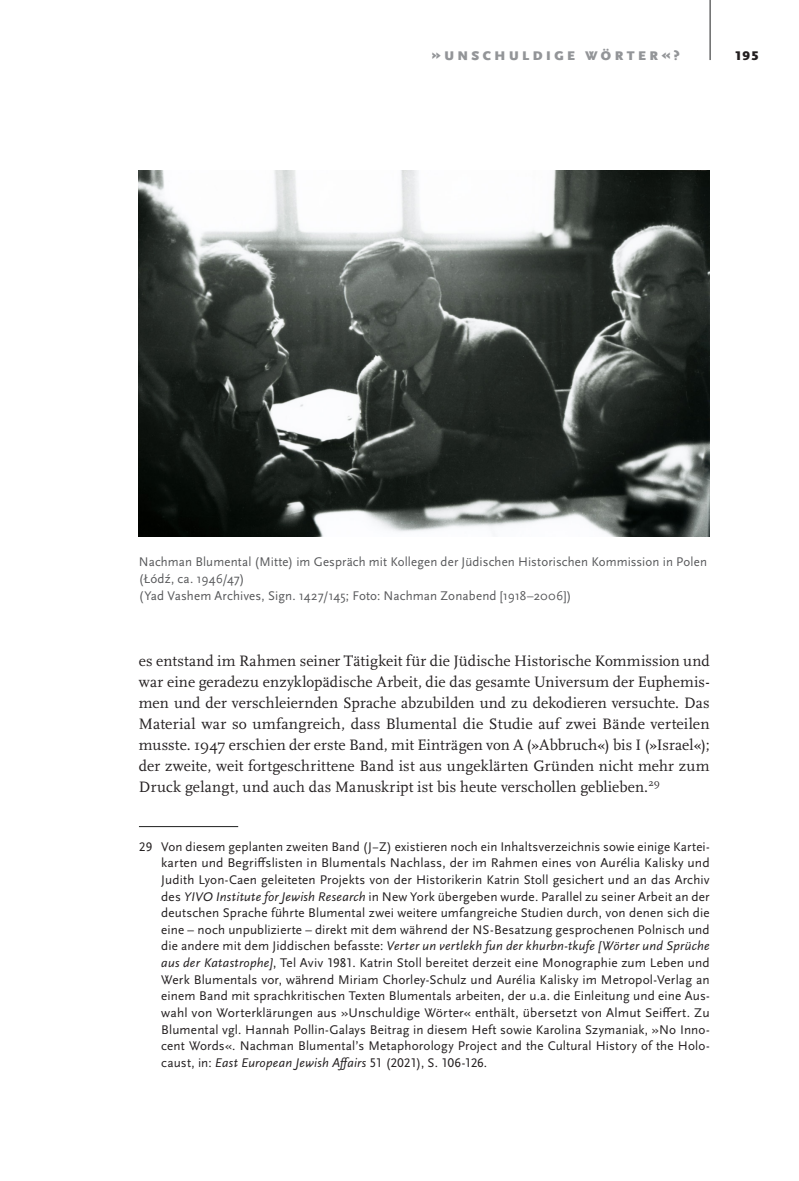
<style>
.page{position:relative;width:799px;height:1181px;background:#fff}
.page>*{position:absolute;margin:0;border:0;box-sizing:border-box;transform-origin:0 0}
._6_2__Fließtext_mit_Einzug{font:15.75px/21px "Scala Pro";letter-spacing:.005em;color:#231f20;text-align:justify}
._10__Fußnotentext{font:13.12px/16.6px "Scala Sans Pro";letter-spacing:.01em;color:#231f20;text-align:justify}
._7__Bildunterschrift{font:13.12px/16.6px "Scala Sans Pro";letter-spacing:.01em;color:#57585a}
._8_2__Kopfzeile_rechts{font:900 13.12px "Scala Sans Pro";letter-spacing:.265em;color:#939598}
.t1{font:900 13.12px "Scala Sans Pro";color:#231f20}
.s1{font-style:italic}
</style>
<div class="page">
<hr style="left:709px;top:0;width:1px;height:60px;background:#1d1e1f">
<hr style="left:139px;top:826px;width:99px;height:1px;background:#1d1e1f">
<img style="left:139px;top:171px;width:570px;height:365px">
<p class="_8_2__Kopfzeile_rechts" style="left:432px;top:48px;width:249px">»UNSCHULDIGE WÖRTER«?</p>
<p class="t1" style="left:735px;top:48px;width:25px">195</p>
<p class="_7__Bildunterschrift" style="left:139px;top:554px;width:569px">Nachman Blumental (Mitte) im Gespräch mit Kollegen der Jüdischen Historischen Kommission in Polen (Łódź, ca. 1946/47)</p>
<p class="_7__Bildunterschrift" style="left:139px;top:587px;width:434px">(Yad Vashem Archives, Sign. 1427/145; Foto: Nachman Zonabend [1918–2006])</p>
<p class="_6_2__Fließtext_mit_Einzug" style="left:139px;top:650px;width:572px">es entstand im Rahmen seiner Tätigkeit für die Jüdische Historische Kommission und war eine geradezu enzyklopädische Arbeit, die das gesamte Universum der Euphemis&shy;men und der verschleiernden Sprache abzubilden und zu dekodieren versuchte. Das Material war so umfangreich, dass Blumental die Studie auf zwei Bände verteilen musste. 1947 erschien der erste Band, mit Einträgen von A (»Abbruch«) bis I (»Israel«); der zweite, weit fortgeschrittene Band ist aus ungeklärten Gründen nicht mehr zum Druck gelangt, und auch das Manuskript ist bis heute verschollen geblieben.<sup>29</sup></p>
<p class="_10__Fußnotentext" style="left:161px;top:838px;width:550px;text-indent:-22px">29 Von diesem geplanten zweiten Band (J−Z) existieren noch ein Inhaltsverzeichnis sowie einige Kartei&shy;karten und Begriffslisten in Blumentals Nachlass, der im Rahmen eines von Aurélia Kalisky und Judith Lyon-Caen geleiteten Projekts von der Historikerin Katrin Stoll gesichert und an das Archiv des <span class="s1">YIVO Institute for Jewish Research</span> in New York übergeben wurde. Parallel zu seiner Arbeit an der deutschen Sprache führte Blumental zwei weitere umfangreiche Studien durch, von denen sich die eine – noch unpublizierte – direkt mit dem während der NS-Besatzung gesprochenen Polnisch und die andere mit dem Jiddischen befasste: <span class="s1">Verter un vertlekh fun der khurbn-tkufe [Wörter und Sprüche aus der Katastrophe]</span>, Tel Aviv 1981. Katrin Stoll bereitet derzeit eine Monographie zum Leben und Werk Blumentals vor, während Miriam Chorley-Schulz und Aurélia Kalisky im Metropol-Verlag an einem Band mit sprachkritischen Texten Blumentals arbeiten, der u.a. die Einleitung und eine Aus&shy;wahl von Worterklärungen aus »Unschuldige Wörter« enthält, übersetzt von Almut Seiffert. Zu Blumental vgl. Hannah Pollin-Galays Beitrag in diesem Heft sowie Karolina Szymaniak, »No Inno&shy;cent Words«. Nachman Blumental’s Metaphorology Project and the Cultural History of the Holo&shy;caust, in: <span class="s1">East European Jewish Affairs</span> 51 (2021), S. 106-126.</p>
</div>
